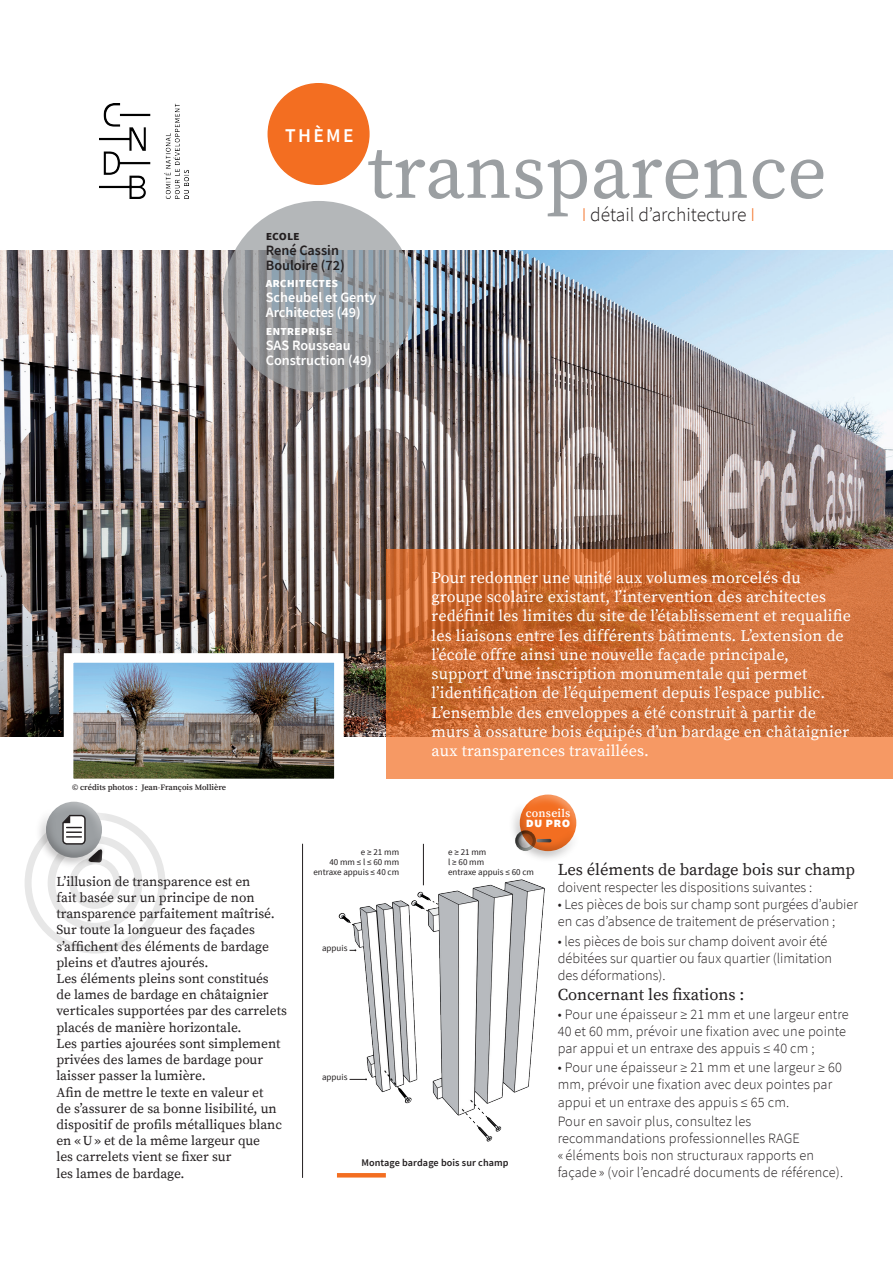
<style>
.page{position:relative;width:893px;height:1263px;background:#fff}
.page>*{position:absolute;margin:0;border:0;box-sizing:border-box;transform-origin:0 0}
.t1{font:78px "Source Serif Pro";color:#9b9fa2}
.t2{font:300 19.5px "Source Sans Pro";color:#231f20}
.t3{font:600 19.5px "Source Sans Pro";letter-spacing:.12em;color:#fff}
.Titre_texte_conseils{font:16.5px "Source Serif Pro";color:#231f20}
.Texte_d_intro_blanc{font:16.05px/19.2px "Source Serif Pro";letter-spacing:.01em;color:#fff}
.texte_courant{font:300 14.25px/17.1px "Source Sans Pro";color:#231f20}
.Titre_de_l_exemple{font:600 14.25px/15px "Source Sans Pro";color:#fff}
.Titre_de_l_exemple-2{font:600 14.25px "Source Sans Pro";color:#231f20}
.Texte_d_intro_blanc-2{font:900 13.65px "Source Sans Pro";color:#fff}
.texte_commentaire_co{font:13.5px/16.2px "Source Serif Pro";color:#231f20}
.Titre_de_l_exemple-3{font:700 13.2px "Source Sans Pro";color:#fff}
.Titre_de_l_exemple-4{font:700 13.2px "Source Sans Pro";letter-spacing:-.005em;color:#231f20}
.Texte_d_intro_blanc-3{font:600 11.55px "Source Serif Pro";letter-spacing:.02em;color:#fff}
.Légende_en_Bdc_gras{font:600 10.2px "Source Sans Pro";letter-spacing:.01em;color:#231f20}
.Légende_schéma{font:9px "Source Sans Pro";color:#231f20}
.copyright_photos{font:600 8.25px "Source Serif Pro";color:#231f20}
.s1{color:#f36e21}
</style>
<div class="page">
<div style="left:48px;top:836px;width:94px;height:94px;border:8px solid #e7e7e7;border-radius:50%"></div>
<div style="left:25px;top:813px;width:140px;height:140px;border:7px solid #e7e7e7;border-radius:50%"></div>
<div style="left:69px;top:857px;width:52px;height:52px;border:7px solid #e7e7e7;border-radius:50%"></div>
<img style="left:0;top:251px;width:893px;height:486px">
<img style="left:99px;top:103px;width:90px;height:96px">
<div style="left:268px;top:84px;width:101px;height:100px;background:#f36e21;border-radius:50%"></div>
<div style="left:268px;top:83px;width:102px;height:102px;border:2px solid #f36e21;border-radius:50%"></div>
<svg style="left:223px;top:201px;width:191px;height:191px;background:#9b9fa3"></svg>
<hr style="left:339px;top:1173px;width:45px;height:4px;background:#f36e21">
<svg style="left:387px;top:549px;width:506px;height:229px;background:#d5753e"></svg>
<div style="left:508px;top:799px;width:74px;height:65px;background:#231f20;opacity:.42"></div>
<svg style="left:537px;top:831px;width:16px;height:19px"></svg>
<div style="left:521px;top:830px;width:16px;height:22px;background:#fff;opacity:.33"></div>
<div style="left:515px;top:830px;width:16px;height:22px;background:#231f20;opacity:.75"></div>
<img style="left:75px;top:664px;width:258px;height:113px">
<div style="left:64px;top:653px;width:280px;height:135px;border:10px solid #fff"></div>
<div style="left:45px;top:789px;width:69px;height:57px;background:#fff"></div>
<div style="left:34px;top:807px;width:73px;height:63px;background:#231f20;opacity:.42"></div>
<svg style="left:62px;top:814px;width:47px;height:55px"></svg>
<img style="left:338px;top:865px;width:207px;height:277px">
<svg style="left:350px;top:1078px;width:17px;height:2px"></svg>
<svg style="left:350px;top:949px;width:6px;height:2px"></svg>
<hr style="left:423px;top:844px;width:1px;height:41px;background:#231f20">
<hr style="left:302px;top:844px;width:1px;height:333px;background:#231f20">
<p class="t3" style="left:285px;top:123px;width:70px">THÈME</p>
<p class="t1" style="left:368px;top:126px;width:461px">transparence</p>
<p class="t2" style="left:582px;top:202px;width:175px"><span class="s1">I</span> détail d’architecture <span class="s1">I</span></p>
<p class="Titre_de_l_exemple-4" style="left:266px;top:227px;width:36px">ecole</p>
<p class="Titre_de_l_exemple-2" style="left:266px;top:241px;width:75px">René Cassin</p>
<p class="Titre_de_l_exemple-2" style="left:266px;top:256px;width:80px">Bouloire (72)</p>
<p class="Titre_de_l_exemple-3" style="left:266px;top:274px;width:74px">architectes</p>
<p class="Titre_de_l_exemple" style="left:266px;top:290px;width:112px">Scheubel et Genty<br>Architectes (49)</p>
<p class="Titre_de_l_exemple-3" style="left:266px;top:321px;width:68px">entreprise</p>
<p class="Titre_de_l_exemple" style="left:266px;top:337px;width:108px">SAS Rousseau<br>Construction (49)</p>
<p class="copyright_photos" style="left:72px;top:782px;width:156px">© crédits photos : Jean-François Mollière</p>
<p class="Texte_d_intro_blanc" style="left:432px;top:568px;width:421px">Pour redonner une unité aux volumes morcelés du groupe scolaire existant, l’intervention des architectes redéfinit les limites du site de l’établissement et requalifie les liaisons entre les différents bâtiments. L’extension de l’école offre ainsi une nouvelle façade principale,<br>support d’une inscription monumentale qui permet l’identification de l’équipement depuis l’espace public.<br>L’ensemble des enveloppes a été construit à partir de murs à ossature bois équipés d’un bardage en châtaignier aux transparences travaillées.</p>
<p class="Texte_d_intro_blanc-3" style="left:526px;top:806px;width:46px">conseils</p>
<p class="Texte_d_intro_blanc-2" style="left:526px;top:813px;width:46px">du pro</p>
<p class="texte_commentaire_co" style="left:56px;top:874px;width:232px">L’illusion de transparence est en<br>fait basée sur un principe de non transparence parfaitement maîtrisé.<br>Sur toute la longueur des façades s’affichent des éléments de bardage pleins et d’autres ajourés.<br>Les éléments pleins sont constitués<br>de lames de bardage en châtaignier verticales supportées par des carrelets placés de manière horizontale.<br>Les parties ajourées sont simplement privées des lames de bardage pour laisser passer la lumière.</p>
<p class="texte_commentaire_co" style="left:56px;top:1084px;width:227px">Afin de mettre le texte en valeur et<br>de s’assurer de sa bonne lisibilité, un dispositif de profils métalliques blanc en «U» et de la même largeur que<br>les carrelets vient se fixer sur<br>les lames de bardage.</p>
<p class="Légende_schéma" style="left:361px;top:847px;width:40px">e ≥ 21 mm</p>
<p class="Légende_schéma" style="left:329px;top:856px;width:71px">40 mm ≤ l ≤ 60 mm</p>
<p class="Légende_schéma" style="left:313px;top:866px;width:87px">entraxe appuis ≤ 40 cm</p>
<p class="Légende_schéma" style="left:322px;top:942px;width:27px">appuis</p>
<p class="Légende_schéma" style="left:322px;top:1071px;width:27px">appuis</p>
<p class="Légende_schéma" style="left:448px;top:847px;width:40px">e ≥ 21 mm</p>
<p class="Légende_schéma" style="left:448px;top:856px;width:38px">l ≥ 60 mm</p>
<p class="Légende_schéma" style="left:448px;top:866px;width:87px">entraxe appuis ≤ 60 cm</p>
<p class="Légende_en_Bdc_gras" style="left:361px;top:1156px;width:149px">Montage bardage bois sur champ</p>
<p class="Titre_texte_conseils" style="left:558px;top:860px;width:299px">Les éléments de bardage bois sur champ</p>
<p class="texte_courant" style="left:558px;top:879px;width:256px">doivent respecter les dispositions suivantes :</p>
<p class="texte_courant" style="left:558px;top:896px;width:302px">• Les pièces de bois sur champ sont purgées d’aubier en cas d’absence de traitement de préservation ;</p>
<p class="texte_courant" style="left:558px;top:932px;width:276px">• les pièces de bois sur champ doivent avoir été débitées sur quartier ou faux quartier (limitation des déformations).</p>
<p class="Titre_texte_conseils" style="left:558px;top:984px;width:188px">Concernant les fixations :</p>
<p class="texte_courant" style="left:558px;top:1005px;width:293px">• Pour une épaisseur ≥ 21 mm et une largeur entre<br>40 et 60 mm, prévoir une fixation avec une pointe par appui et un entraxe des appuis ≤ 40 cm ;</p>
<p class="texte_courant" style="left:558px;top:1059px;width:286px">• Pour une épaisseur ≥ 21 mm et une largeur ≥ 60 mm, prévoir une fixation avec deux pointes par appui et un entraxe des appuis ≤ 65 cm.</p>
<p class="texte_courant" style="left:558px;top:1112px;width:287px">Pour en savoir plus, consultez les recommandations professionnelles RAGE<br>« éléments bois non structuraux rapports en façade » (voir l’encadré documents de référence).</p>
</div>
